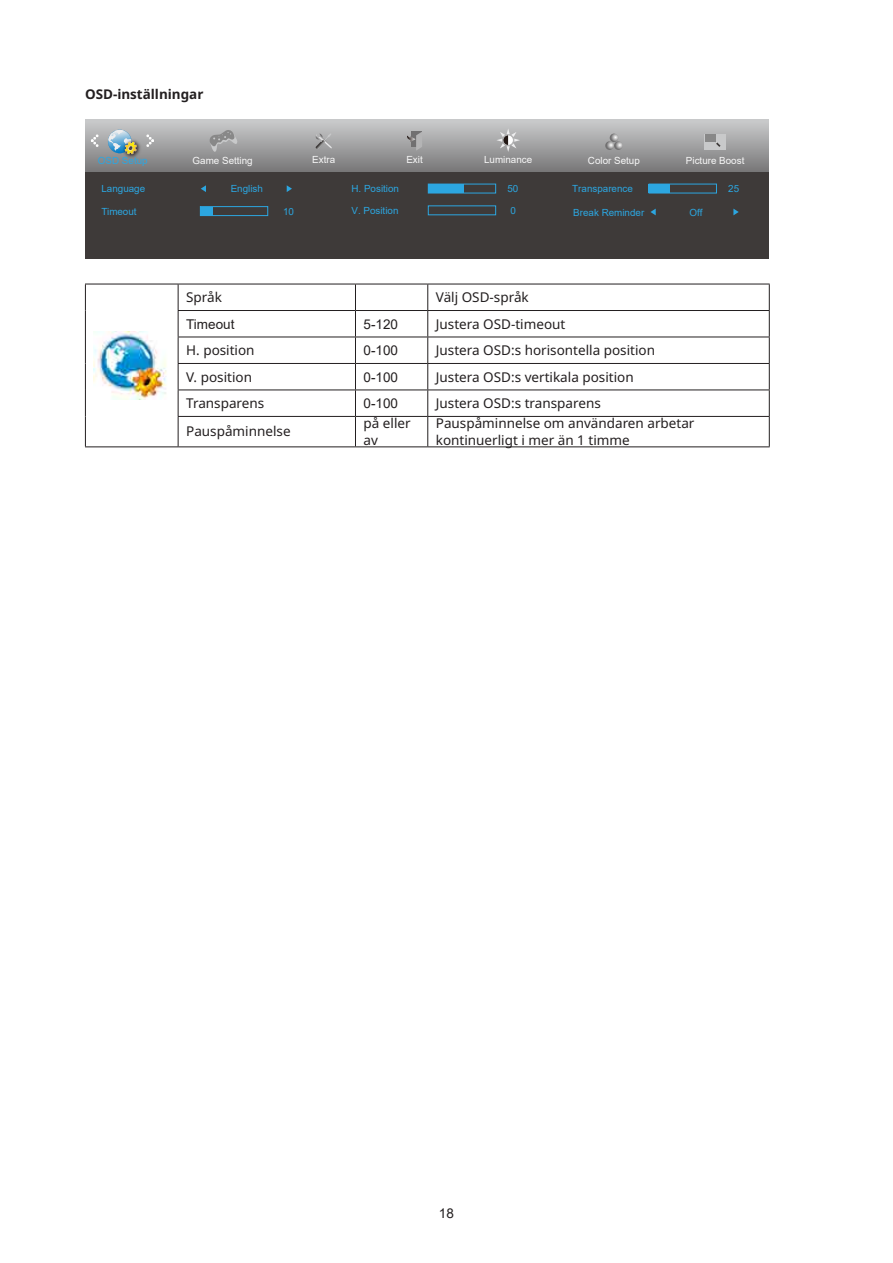
<style>
.page{position:relative;width:893px;height:1263px;background:#fff}
.page>*{position:absolute;margin:0;border:0;box-sizing:border-box;transform-origin:0 0}
.TEXT_9{font:13.5px/16.2px "Noto Sans";color:#231f20}
.TEXT_9-2{font:13.5px "Arial";color:#231f20}
.Heading_3{font:700 13.35px "Noto Sans";color:#231f20}
.t1{font:9.9px "Arial";color:#2ca6e0}
.t2{font:9.9px "Arial";color:#f7f7f7}
</style>
<div class="page">
<svg style="left:85px;top:119px;width:683px;height:53px;background:#a0a1a2"></svg>
<div style="left:85px;top:172px;width:683px;height:87px;background:#3e3a39"></div>
<svg style="left:91px;top:134px;width:8px;height:13px"></svg>
<svg style="left:146px;top:134px;width:8px;height:13px"></svg>
<svg style="left:407px;top:132px;width:15px;height:19px"></svg>
<svg style="left:315px;top:133px;width:18px;height:16px"></svg>
<svg style="left:496px;top:128px;width:24px;height:24px"></svg>
<svg style="left:605px;top:134px;width:18px;height:16px"></svg>
<div style="left:428px;top:205px;width:68px;height:10px;border:1px solid #2ca6e0"></div>
<div style="left:648px;top:184px;width:22px;height:9px;background:#2ca6e0"></div>
<div style="left:649px;top:184px;width:68px;height:9px;border:1px solid #2ca6e0"></div>
<svg style="left:201px;top:185px;width:5px;height:7px"></svg>
<svg style="left:287px;top:185px;width:5px;height:7px"></svg>
<div style="left:200px;top:206px;width:68px;height:10px;border:1px solid #2ca6e0"></div>
<div style="left:200px;top:207px;width:13px;height:9px;background:#2ca6e0"></div>
<div style="left:428px;top:184px;width:36px;height:9px;background:#2ca6e0"></div>
<svg style="left:650px;top:209px;width:6px;height:6px"></svg>
<svg style="left:733px;top:209px;width:6px;height:6px"></svg>
<img style="left:121px;top:138px;width:23px;height:23px">
<svg style="left:108px;top:130px;width:29px;height:24px"></svg>
<div style="left:705px;top:134px;width:21px;height:15px;background:#c8c9ca"></div>
<div style="left:705px;top:134px;width:10px;height:8px;background:#888"></div>
<svg style="left:716px;top:142px;width:4px;height:5px"></svg>
<svg style="left:209px;top:130px;width:28px;height:22px"></svg>
<hr style="left:85px;top:284px;width:93px;height:1px;background:#231f20">
<hr style="left:178px;top:284px;width:177px;height:1px;background:#231f20">
<hr style="left:355px;top:284px;width:73px;height:1px;background:#231f20">
<hr style="left:428px;top:284px;width:342px;height:1px;background:#231f20">
<hr style="left:178px;top:310px;width:177px;height:1px;background:#231f20">
<hr style="left:355px;top:310px;width:73px;height:1px;background:#231f20">
<hr style="left:428px;top:310px;width:342px;height:1px;background:#231f20">
<hr style="left:178px;top:337px;width:177px;height:1px;background:#231f20">
<hr style="left:355px;top:337px;width:73px;height:1px;background:#231f20">
<hr style="left:428px;top:337px;width:342px;height:1px;background:#231f20">
<hr style="left:178px;top:363px;width:177px;height:1px;background:#231f20">
<hr style="left:355px;top:363px;width:73px;height:1px;background:#231f20">
<hr style="left:428px;top:363px;width:342px;height:1px;background:#231f20">
<svg style="left:85px;top:284px;width:1px;height:132px"></svg>
<hr style="left:178px;top:390px;width:177px;height:1px;background:#231f20">
<hr style="left:355px;top:390px;width:73px;height:1px;background:#231f20">
<hr style="left:428px;top:390px;width:342px;height:1px;background:#231f20">
<hr style="left:85px;top:416px;width:1px;height:30px;background:#231f20">
<hr style="left:178px;top:416px;width:177px;height:1px;background:#231f20">
<svg style="left:178px;top:284px;width:1px;height:162px"></svg>
<hr style="left:355px;top:416px;width:73px;height:1px;background:#231f20">
<svg style="left:355px;top:284px;width:1px;height:162px"></svg>
<hr style="left:428px;top:416px;width:342px;height:1px;background:#231f20">
<svg style="left:427px;top:284px;width:1px;height:162px"></svg>
<svg style="left:769px;top:284px;width:1px;height:162px"></svg>
<hr style="left:85px;top:446px;width:93px;height:1px;background:#231f20">
<hr style="left:178px;top:446px;width:177px;height:1px;background:#231f20">
<hr style="left:355px;top:446px;width:73px;height:1px;background:#231f20">
<hr style="left:428px;top:446px;width:342px;height:1px;background:#231f20">
<img style="left:94px;top:332px;width:73px;height:67px">
<p class="Heading_3" style="left:85px;top:86px;width:120px">OSD-inställningar</p>
<p class="t2" style="left:312px;top:153px;width:24px">Extra</p>
<p class="t2" style="left:406px;top:153px;width:18px">Exit</p>
<p class="t2" style="left:484px;top:153px;width:50px">Luminance</p>
<p class="t2" style="left:588px;top:153px;width:53px">Color Setup</p>
<p class="t1" style="left:351px;top:182px;width:49px">H. Position</p>
<p class="t1" style="left:507px;top:182px;width:12px">50</p>
<p class="t1" style="left:351px;top:204px;width:48px">V. Position</p>
<p class="t1" style="left:510px;top:204px;width:7px">0</p>
<p class="t1" style="left:98px;top:153px;width:51px">OSD Setup</p>
<p class="t2" style="left:193px;top:153px;width:62px">Game Setting</p>
<p class="t2" style="left:686px;top:153px;width:60px">Picture Boost</p>
<p class="t1" style="left:101px;top:182px;width:45px">Language</p>
<p class="t1" style="left:231px;top:182px;width:34px">English</p>
<p class="t1" style="left:572px;top:182px;width:62px">Transparence</p>
<p class="t1" style="left:728px;top:182px;width:12px">25</p>
<p class="t1" style="left:101px;top:204px;width:37px">Timeout</p>
<p class="t1" style="left:283px;top:204px;width:12px">10</p>
<p class="t1" style="left:573px;top:205px;width:73px">Break Reminder</p>
<p class="t1" style="left:690px;top:205px;width:14px">Off</p>
<p class="TEXT_9" style="left:186px;top:289px;width:37px">Språk</p>
<p class="TEXT_9" style="left:436px;top:289px;width:94px">Välj OSD-språk</p>
<p class="TEXT_9-2" style="left:186px;top:315px;width:50px">Timeout</p>
<p class="TEXT_9-2" style="left:364px;top:315px;width:36px">5-120</p>
<p class="TEXT_9" style="left:436px;top:316px;width:131px">Justera OSD-timeout</p>
<p class="TEXT_9" style="left:186px;top:342px;width:70px">H. position</p>
<p class="TEXT_9-2" style="left:364px;top:341px;width:36px">0-100</p>
<p class="TEXT_9" style="left:436px;top:342px;width:221px">Justera OSD:s horisontella position</p>
<p class="TEXT_9" style="left:186px;top:369px;width:67px">V. position</p>
<p class="TEXT_9-2" style="left:364px;top:367px;width:36px">0-100</p>
<p class="TEXT_9" style="left:436px;top:369px;width:199px">Justera OSD:s vertikala position</p>
<p class="TEXT_9" style="left:186px;top:395px;width:80px">Transparens</p>
<p class="TEXT_9-2" style="left:364px;top:394px;width:36px">0-100</p>
<p class="TEXT_9" style="left:436px;top:395px;width:166px">Justera OSD:s transparens</p>
<p class="TEXT_9" style="left:186px;top:424px;width:106px">Pauspåminnelse</p>
<p class="TEXT_9" style="left:364px;top:416px;width:49px">på eller av</p>
<p class="TEXT_9" style="left:436px;top:416px;width:260px">Pauspåminnelse om användaren arbetar kontinuerligt i mer än 1 timme</p>
<p class="TEXT_9-2" style="left:439px;top:1204px;width:17px">18</p>
</div>
